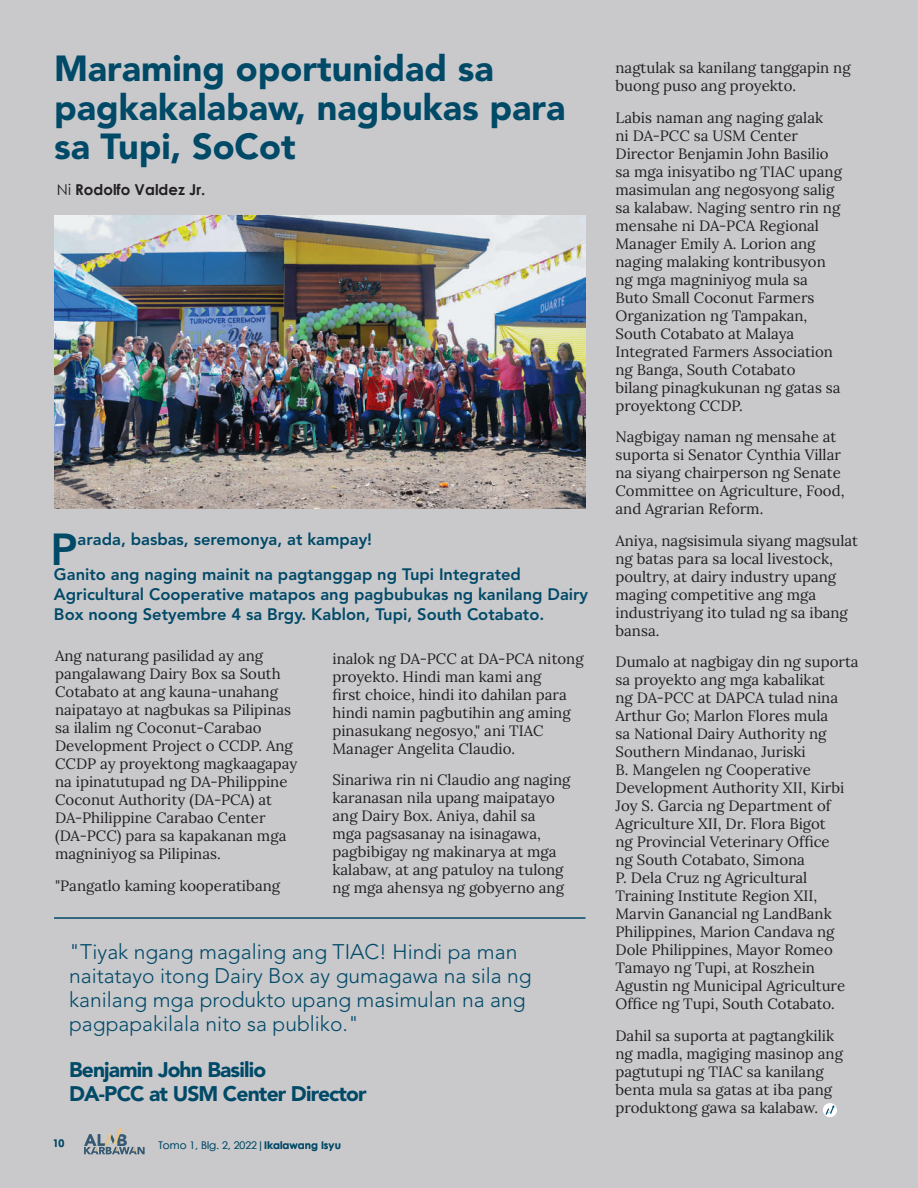
<style>
.page{position:relative;width:918px;height:1188px;background:#c9c9cc}
.page>*{position:absolute;margin:0;border:0;box-sizing:border-box;transform-origin:0 0}
.t1{font:800 44.4px "Avenir LT Std";color:#004967}
.t2{font:900 36px/39px "Avenir LT Std";color:#004967}
.t3{font:300 21px/24px "Avenir LT Std";color:#004967}
.t4{font:900 21px/24px "Avenir LT Std";letter-spacing:-.04em;color:#004967}
.t5{font:800 16.5px/34.8px "Avenir LT Std";color:#004967}
.t6{font:900 16.5px "Avenir LT Std";color:#355972}
.t7{font:15px/18px "Lora";color:#231f20}
.t8{font:700 15px "Century Gothic";color:#231f20}
.t9{font:10.5px "Century Gothic";color:#004967}
.t10{font:700 10.5px "Century Gothic";color:#004967}
.s1{font-weight:400}
.s2{font-weight:700}
</style>
<div class="page">
<img style="left:54px;top:215px;width:532px;height:294px">
<div style="left:823px;top:1103px;width:14px;height:14px;background:#fff;border-radius:50%"></div>
<svg style="left:825px;top:1105px;width:10px;height:10px"></svg>
<hr style="left:54px;top:917px;width:531px;height:2px;background:#004967">
<svg style="left:84px;top:1127px;width:60px;height:27px"></svg>
<h2 class="t2" style="left:54px;top:49px;width:513px">Maraming oportunidad sa pagkakalabaw, nagbukas para sa Tupi, SoCot</h2>
<p class="t8" style="left:57px;top:178px;width:150px"><span class="s1">Ni</span> Rodolfo Valdez Jr.</p>
<p class="t5" style="left:54px;top:522px;width:468px;text-indent:24px">arada, basbas, seremonya, at kampay!<br>Ganito ang naging mainit na pagtanggap ng Tupi Integrated</p>
<p class="t5" style="left:54px;top:584px;width:536px;line-height:19.8px">Agricultural Cooperative matapos ang pagbubukas ng kanilang Dairy<br>Box noong Setyembre 4 sa Brgy. Kablon, Tupi, South Cotabato.</p>
<p class="t7" style="left:55px;top:646px;width:244px">Ang naturang pasilidad ay ang pangalawang Dairy Box sa South<br>Cotabato at ang kauna-unahang naipatayo at nagbukas sa Pilipinas sa ilalim ng Coconut-Carabao<br>Development Project o CCDP. Ang<br>CCDP ay proyektong magkaagapay na ipinatutupad ng DA-Philippine<br>Coconut Authority (DA-PCA) at<br>DA-Philippine Carabao Center (DA-PCC) para sa kapakanan mga magniniyog sa Pilipinas.</p>
<p class="t7" style="left:55px;top:876px;width:227px">"Pangatlo kaming kooperatibang</p>
<h1 class="t1" style="left:50px;top:523px;width:29px">P</h1>
<p class="t7" style="left:332px;top:648px;width:253px">inalok ng DA-PCC at DA-PCA nitong proyekto. Hindi man kami ang<br>first choice, hindi ito dahilan para hindi namin pagbutihin ang aming pinasukang negosyo," ani TIAC<br>Manager Angelita Claudio.</p>
<p class="t7" style="left:332px;top:770px;width:239px">Sinariwa rin ni Claudio ang naging karanasan nila upang maipatayo ang Dairy Box. Aniya, dahil sa<br>mga pagsasanay na isinagawa, pagbibigay ng makinarya at mga kalabaw, at ang patuloy na tulong ng mga ahensya ng gobyerno ang</p>
<h3 class="t3" style="left:69px;top:940px;width:464px">"Tiyak ngang magaling ang TIAC! Hindi pa man naitatayo itong Dairy Box ay gumagawa na sila ng kanilang mga produkto upang masimulan na ang pagpapakilala nito sa publiko."</h3>
<h3 class="t4" style="left:69px;top:1058px;width:299px">Benjamin John Basilio<br>DA-PCC at USM Center Director</h3>
<p class="t10" style="left:53px;top:1135px;width:13px">10</p>
<p class="t6" style="left:117px;top:1130px;width:12px">B</p>
<p class="t9" style="left:159px;top:1137px;width:184px">Tomo 1, Blg. 2, 2022|<span class="s2">Ikalawang Isyu</span></p>
<p class="t7" style="left:615px;top:58px;width:237px">nagtulak sa kanilang tanggapin ng buong puso ang proyekto.</p>
<p class="t7" style="left:615px;top:107px;width:228px">Labis naman ang naging galak<br>ni DA-PCC sa USM Center<br>Director Benjamin John Basilio sa mga inisyatibo ng TIAC upang masimulan ang negosyong salig sa kalabaw. Naging sentro rin ng mensahe ni DA-PCA Regional<br>Manager Emily A. Lorion ang naging malaking kontribusyon ng mga magniniyog mula sa<br>Buto Small Coconut Farmers<br>Organization ng Tampakan,<br>South Cotabato at Malaya<br>Integrated Farmers Association ng Banga, South Cotabato<br>bilang pinagkukunan ng gatas sa proyektong CCDP.</p>
<p class="t7" style="left:615px;top:427px;width:230px">Nagbigay naman ng mensahe at suporta si Senator Cynthia Villar na siyang chairperson ng Senate<br>Committee on Agriculture, Food, and Agrarian Reform.</p>
<p class="t7" style="left:615px;top:530px;width:244px">Aniya, nagsisimula siyang magsulat ng batas para sa local livestock, poultry, at dairy industry upang maging competitive ang mga industriyang ito tulad ng sa ibang bansa.</p>
<p class="t7" style="left:615px;top:652px;width:245px">Dumalo at nagbigay din ng suporta sa proyekto ang mga kabalikat<br>ng DA-PCC at DAPCA tulad nina<br>Arthur Go; Marlon Flores mula<br>sa National Dairy Authority ng<br>Southern Mindanao, Juriski<br>B. Mangelen ng Cooperative<br>Development Authority XII, Kirbi<br>Joy S. Garcia ng Department of<br>Agriculture XII, Dr. Flora Bigot<br>ng Provincial Veterinary Office<br>ng South Cotabato, Simona<br>P. Dela Cruz ng Agricultural<br>Training Institute Region XII,<br>Marvin Ganancial ng LandBank<br>Philippines, Marion Candava ng<br>Dole Philippines, Mayor Romeo<br>Tamayo ng Tupi, at Roszhein<br>Agustin ng Municipal Agriculture<br>Office ng Tupi, South Cotabato.</p>
<p class="t7" style="left:615px;top:1025px;width:229px">Dahil sa suporta at pagtangkilik ng madla, magiging masinop ang pagtutupi ng TIAC sa kanilang benta mula sa gatas at iba pang produktong gawa sa kalabaw.</p>
</div>
